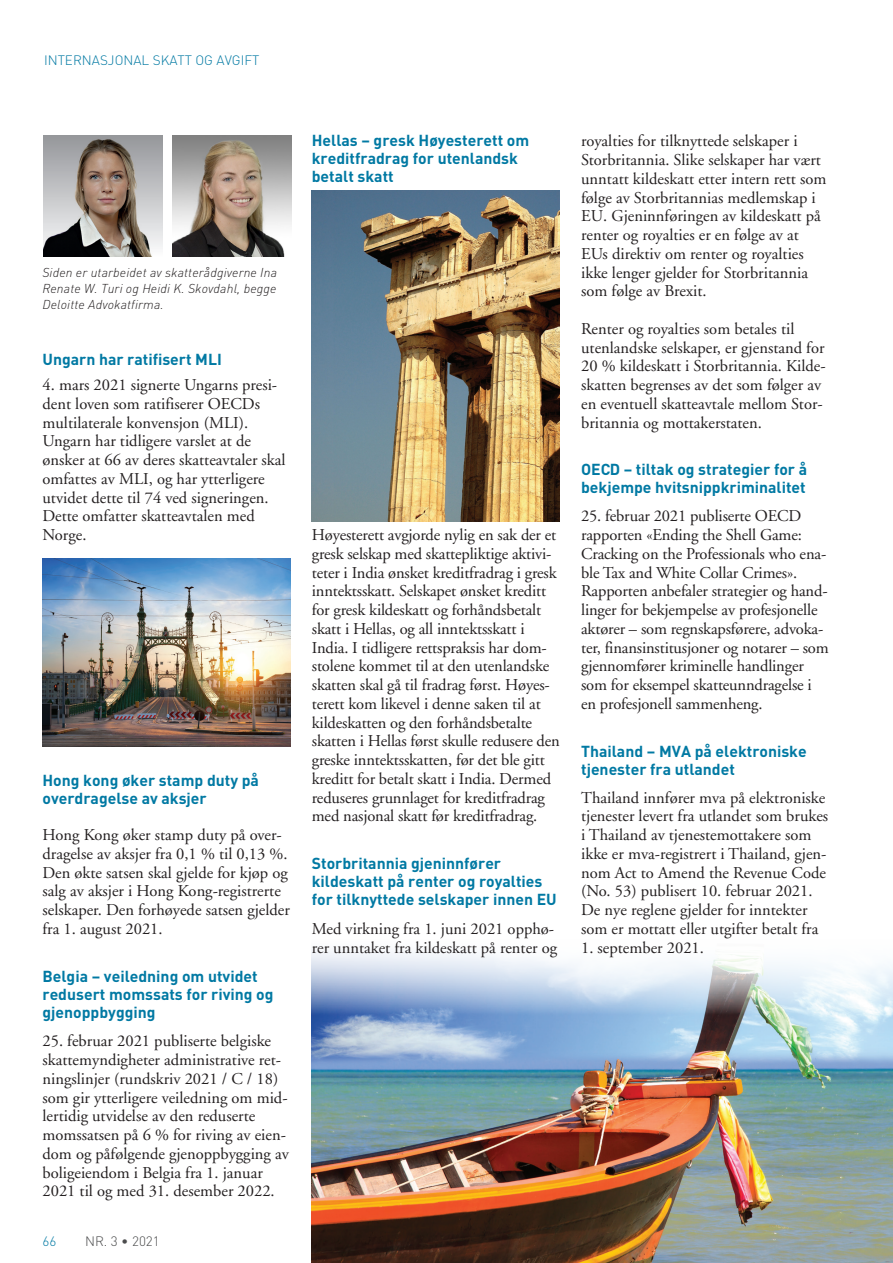
<style>
.page{position:relative;width:893px;height:1263px;background:#fff}
.page>*{position:absolute;margin:0;border:0;box-sizing:border-box;transform-origin:0 0}
.t1{font:16.5px/18.8px "Adobe Garamond";color:#231f20}
.t2{font:700 15.75px/18px "DIN";color:#0079a3}
.t3{font:300 13.5px "DIN";color:#0079a3}
.t4{font:300 13.5px "DIN";color:#4b4c4d}
.t5{font:italic 300 12.75px/15.8px "DIN";letter-spacing:.01em;color:#231f20;text-align:justify}
</style>
<div class="page">
<img style="left:311px;top:952px;width:582px;height:311px">
<img style="left:43px;top:135px;width:119px;height:121px">
<img style="left:172px;top:135px;width:119px;height:121px">
<img style="left:43px;top:559px;width:248px;height:187px">
<img style="left:312px;top:191px;width:248px;height:330px">
<p class="t3" style="left:44px;top:52px;width:217px">INTERNASJONAL SKATT OG AVGIFT</p>
<p class="t5" style="left:42px;top:264px;width:236px">Siden er utarbeidet av skatterådgiverne Ina Renate W. Turi og Heidi K. Skovdahl, begge Deloitte Advokatfirma.</p>
<p class="t2" style="left:43px;top:350px;width:181px">Ungarn har ratifisert MLI</p>
<p class="t1" style="left:43px;top:376px;width:245px">4. mars 2021 signerte Ungarns presi&shy;dent loven som ratifiserer OECDs multilaterale konvensjon (MLI).<br>Ungarn har tidligere varslet at de ønsker at 66 av deres skatteavtaler skal omfattes av MLI, og har ytterligere utvidet dette til 74 ved signeringen.<br>Dette omfatter skatteavtalen med<br>Norge.</p>
<p class="t2" style="left:43px;top:771px;width:218px">Hong kong øker stamp duty på overdragelse av aksjer</p>
<p class="t1" style="left:43px;top:826px;width:249px">Hong Kong øker stamp duty på over&shy;dragelse av aksjer fra 0,1 % til 0,13 %.<br>Den økte satsen skal gjelde for kjøp og salg av aksjer i Hong Kong-registrerte selskaper. Den forhøyede satsen gjelder fra 1. august 2021.</p>
<p class="t2" style="left:43px;top:966px;width:233px">Belgia – veiledning om utvidet redusert momssats for riving og gjenoppbygging</p>
<p class="t1" style="left:43px;top:1032px;width:248px">25. februar 2021 publiserte belgiske skattemyndigheter administrative ret&shy;ningslinjer (rundskriv 2021 / C / 18) som gir ytterligere veiledning om mid&shy;lertidig utvidelse av den reduserte momssatsen på 6 % for riving av eien&shy;dom og påfølgende gjenoppbygging av boligeiendom i Belgia fra 1. januar 2021 til og med 31. desember 2022.</p>
<p class="t3" style="left:43px;top:1232px;width:16px">66</p>
<p class="t4" style="left:85px;top:1232px;width:76px">NR. 3 • 2021</p>
<p class="t2" style="left:312px;top:130px;width:219px">Hellas – gresk Høyesterett om kreditfradrag for utenlandsk betalt skatt</p>
<p class="t1" style="left:312px;top:526px;width:250px">Høyesterett avgjorde nylig en sak der et gresk selskap med skattepliktige aktivi&shy;teter i India ønsket kreditfradrag i gresk inntektsskatt. Selskapet ønsket kreditt for gresk kildeskatt og forhåndsbetalt skatt i Hellas, og all inntektsskatt i India. I tidligere rettspraksis har dom&shy;stolene kommet til at den utenlandske skatten skal gå til fradrag først. Høyes&shy;terett kom likevel i denne saken til at kildeskatten og den forhåndsbetalte skatten i Hellas først skulle redusere den greske inntektsskatten, før det ble gitt kreditt for betalt skatt i India. Dermed reduseres grunnlaget for kreditfradrag med nasjonal skatt før kreditfradrag.</p>
<p class="t2" style="left:312px;top:854px;width:246px">Storbritannia gjeninnfører kildeskatt på renter og royalties for tilknyttede selskaper innen EU</p>
<p class="t1" style="left:312px;top:920px;width:247px">Med virkning fra 1. juni 2021 opphø&shy;rer unntaket fra kildeskatt på renter og</p>
<p class="t1" style="left:581px;top:132px;width:247px">royalties for tilknyttede selskaper i Storbritannia. Slike selskaper har vært unntatt kildeskatt etter intern rett som følge av Storbritannias medlemskap i EU. Gjeninnføringen av kildeskatt på renter og royalties er en følge av at EUs direktiv om renter og royalties ikke lenger gjelder for Storbritannia som følge av Brexit.</p>
<p class="t1" style="left:581px;top:320px;width:246px">Renter og royalties som betales til utenlandske selskaper, er gjenstand for 20 % kildeskatt i Storbritannia. Kilde&shy;skatten begrenses av det som følger av en eventuell skatteavtale mellom Stor&shy;britannia og mottakerstaten.</p>
<p class="t2" style="left:581px;top:460px;width:227px">OECD – tiltak og strategier for å bekjempe hvitsnippkriminalitet</p>
<p class="t1" style="left:581px;top:507px;width:249px">25. februar 2021 publiserte OECD rapporten «Ending the Shell Game:<br>Cracking on the Professionals who ena&shy;ble Tax and White Collar Crimes».<br>Rapporten anbefaler strategier og hand&shy;linger for bekjempelse av profesjonelle aktører – som regnskapsførere, advoka&shy;ter, finansinstitusjoner og notarer – som gjennomfører kriminelle handlinger som for eksempel skatteunndragelse i en profesjonell sammenheng.</p>
<p class="t2" style="left:581px;top:741px;width:227px">Thailand – MVA på elektroniske tjenester fra utlandet</p>
<p class="t1" style="left:581px;top:788px;width:249px">Thailand innfører mva på elektroniske tjenester levert fra utlandet som brukes i Thailand av tjenestemottakere som ikke er mva-registrert i Thailand, gjen&shy;nom Act to Amend the Revenue Code (No. 53) publisert 10. februar 2021.<br>De nye reglene gjelder for inntekter som er mottatt eller utgifter betalt fra</p>
<p class="t1" style="left:581px;top:938px;width:124px">1. september 2021.</p>
</div>
